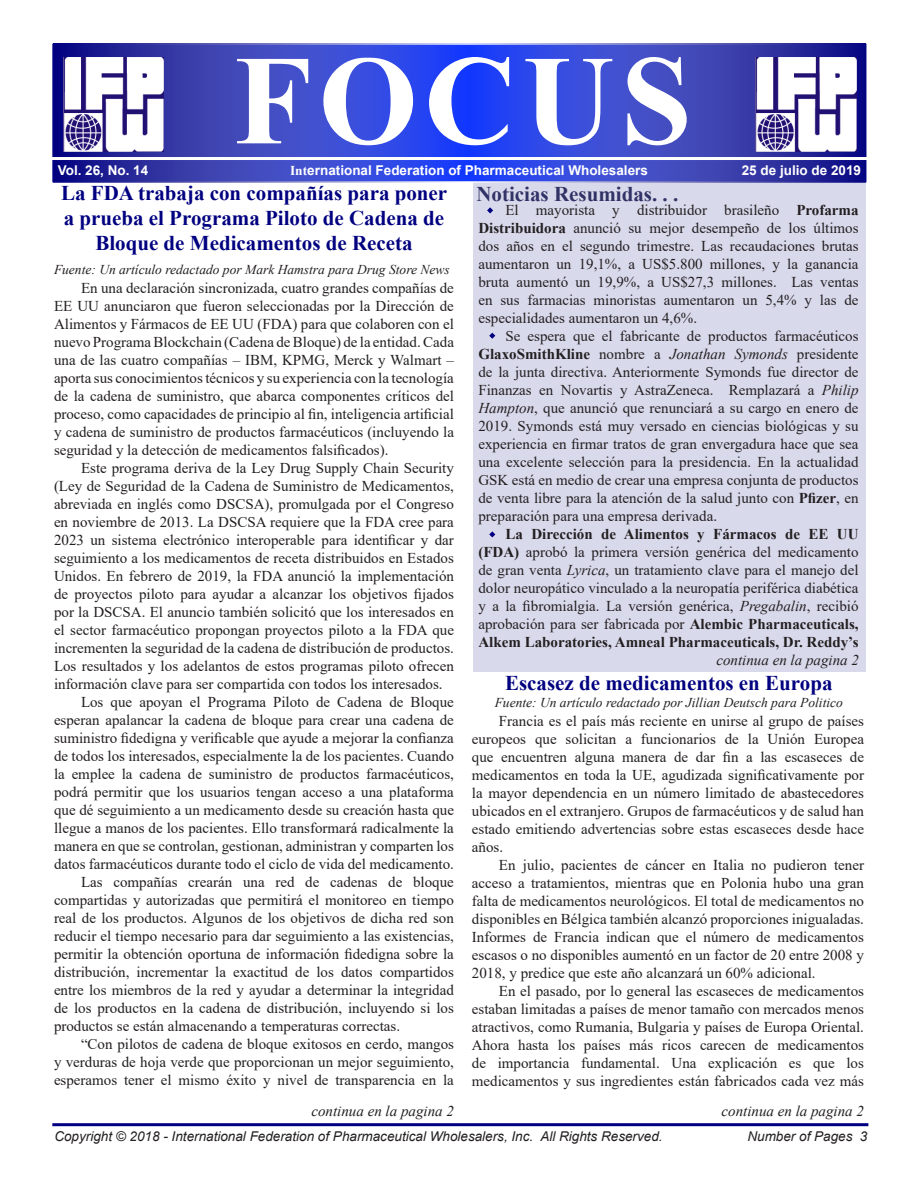
<style>
.page{position:relative;width:918px;height:1188px;background:#fff}
.page>*{position:absolute;margin:0;border:0;box-sizing:border-box;transform-origin:0 0}
.t1{font:700 127.5px "Times New Roman";letter-spacing:.05em;color:#fff}
.t2{font:700 21px/25.2px "Times New Roman";color:#000080;text-align:center}
.t3{font:700 21px "Times New Roman";color:#313265}
.t4{font:15px/18px "Times New Roman";color:#231f20;text-align:justify}
.t5{font:italic 15px "Times New Roman";color:#231f20}
.t6{font:italic 13.5px "Times New Roman";color:#231f20}
.t7{font:italic 13.5px "Arial";color:#231f20}
.Source{font:700 13.5px "Arial";color:#fff}
.s1{font-family:"Times New Roman"}
.s2{font-weight:700}
.s3{font-style:italic}
</style>
<div class="page">
<div style="left:473px;top:181px;width:392px;height:491px;background:#d9d9ec"></div>
<hr style="left:52px;top:1123px;width:816px;height:3px;background:#000080">
<svg style="left:55px;top:46px;width:808px;height:134px;background:#3343c9"></svg>
<hr style="left:9px;top:157px;width:859px;height:3px;background:#fff">
<svg style="left:489px;top:332px;width:7px;height:7px"></svg>
<svg style="left:489px;top:531px;width:7px;height:7px"></svg>
<svg style="left:487px;top:207px;width:6px;height:7px"></svg>
<img style="left:64px;top:57px;width:100px;height:95px">
<img style="left:755px;top:57px;width:101px;height:95px">
<p class="t1" style="left:234px;top:9px;width:459px">FOCUS</p>
<p class="Source" style="left:58px;top:161px;width:92px">Vol. 26, No. 14</p>
<p class="Source" style="left:290px;top:161px;width:359px"><span class="s1">Int</span>ernational Federation of Pharmaceutical Wholesalers</p>
<p class="Source" style="left:742px;top:161px;width:121px">25 de julio de 2019</p>
<p class="t2" style="left:61px;top:180px;width:388px">La FDA trabaja con compañías para poner a prueba el Programa Piloto de Cadena de<br>Bloque de Medicamentos de Receta</p>
<p class="t6" style="left:54px;top:261px;width:397px">Fuente: Un artículo redactado por Mark Hamstra para Drug Store News</p>
<p class="t4" style="left:54px;top:279px;width:402px;text-indent:27px">En una declaración sincronizada, cuatro grandes compañías de EE UU anunciaron que fueron seleccionadas por la Dirección de Alimentos y Fármacos de EE UU (FDA) para que colaboren con el nuevo Programa Blockchain (Cadena de Bloque) de la entidad. Cada una de las cuatro compañías – IBM, KPMG, Merck y Walmart – aporta sus conocimientos técnicos y su experiencia con la tecnología de la cadena de suministro, que abarca componentes críticos del proceso, como capacidades de principio al fin, inteligencia artificial y cadena de suministro de productos farmacéuticos (incluyendo la seguridad y la detección de medicamentos falsificados).</p>
<p class="t4" style="left:54px;top:459px;width:402px;text-indent:27px">Este programa deriva de la Ley Drug Supply Chain Security (Ley de Seguridad de la Cadena de Suministro de Medicamentos, abreviada en inglés como DSCSA), promulgada por el Congreso en noviembre de 2013. La DSCSA requiere que la FDA cree para 2023 un sistema electrónico interoperable para identificar y dar seguimiento a los medicamentos de receta distribuidos en Estados Unidos. En febrero de 2019, la FDA anunció la implementación de proyectos piloto para ayudar a alcanzar los objetivos fijados por la DSCSA. El anuncio también solicitó que los interesados en el sector farmacéutico propongan proyectos piloto a la FDA que incrementen la seguridad de la cadena de distribución de productos.<br>Los resultados y los adelantos de estos programas piloto ofrecen información clave para ser compartida con todos los interesados.</p>
<p class="t4" style="left:54px;top:693px;width:402px;text-indent:27px">Los que apoyan el Programa Piloto de Cadena de Bloque esperan apalancar la cadena de bloque para crear una cadena de suministro fidedigna y verificable que ayude a mejorar la confianza de todos los interesados, especialmente la de los pacientes. Cuando la emplee la cadena de suministro de productos farmacéuticos, podrá permitir que los usuarios tengan acceso a una plataforma que dé seguimiento a un medicamento desde su creación hasta que llegue a manos de los pacientes. Ello transformará radicalmente la manera en que se controlan, gestionan, administran y comparten los datos farmacéuticos durante todo el ciclo de vida del medicamento.</p>
<p class="t4" style="left:54px;top:873px;width:401px;text-indent:27px">Las compañías crearán una red de cadenas de bloque compartidas y autorizadas que permitirá el monitoreo en tiempo real de los productos. Algunos de los objetivos de dicha red son reducir el tiempo necesario para dar seguimiento a las existencias, permitir la obtención oportuna de información fidedigna sobre la distribución, incrementar la exactitud de los datos compartidos entre los miembros de la red y ayudar a determinar la integridad de los productos en la cadena de distribución, incluyendo si los productos se están almacenando a temperaturas correctas.</p>
<p class="t4" style="left:54px;top:1035px;width:402px;text-indent:27px">“Con pilotos de cadena de bloque exitosos en cerdo, mangos y verduras de hoja verde que proporcionan un mejor seguimiento, esperamos tener el mismo éxito y nivel de transparencia en la</p>
<p class="t3" style="left:476px;top:178px;width:203px">Noticias Resumidas. . .</p>
<p class="t4" style="left:478px;top:200px;width:382px;text-indent:27px">El mayorista y distribuidor brasileño <span class="s2">Profarma Distribuidora</span> anunció su mejor desempeño de los últimos dos años en el segundo trimestre. Las recaudaciones brutas aumentaron un 19,1%, a US$5.800 millones, y la ganancia bruta aumentó un 19,9%, a US$27,3 millones. Las ventas en sus farmacias minoristas aumentaron un 5,4% y las de especialidades aumentaron un 4,6%.</p>
<p class="t4" style="left:478px;top:326px;width:382px;text-indent:27px">Se espera que el fabricante de productos farmacéuticos <span class="s2">GlaxoSmithKline</span> nombre a <span class="s3">Jonathan Symonds</span> presidente de la junta directiva. Anteriormente Symonds fue director de Finanzas en Novartis y AstraZeneca. Remplazará a <span class="s3">Philip Hampton</span>, que anunció que renunciará a su cargo en enero de 2019. Symonds está muy versado en ciencias biológicas y su experiencia en firmar tratos de gran envergadura hace que sea una excelente selección para la presidencia. En la actualidad GSK está en medio de crear una empresa conjunta de productos de venta libre para la atención de la salud junto con <span class="s2">Pfizer</span>, en preparación para una empresa derivada.</p>
<p class="t4" style="left:478px;top:524px;width:382px;text-indent:27px"><span class="s2">La Dirección de Alimentos y Fármacos de EE UU (FDA)</span> aprobó la primera versión genérica del medicamento de gran venta <span class="s3">Lyrica</span>, un tratamiento clave para el manejo del dolor neuropático vinculado a la neuropatía periférica diabética y a la fibromialgia. La versión genérica, <span class="s3">Pregabalin</span>, recibió aprobación para ser fabricada por <span class="s2">Alembic Pharmaceuticals, Alkem Laboratories, Amneal Pharmaceuticals, Dr. Reddy’s</span></p>
<p class="t5" style="left:716px;top:650px;width:144px">continua en la pagina 2</p>
<p class="t2" style="left:505px;top:670px;width:329px">Escasez de medicamentos en Europa</p>
<p class="t6" style="left:495px;top:693px;width:350px">Fuente: Un artículo redactado por Jillian Deutsch para Politico</p>
<p class="t4" style="left:472px;top:711px;width:394px;text-indent:27px">Francia es el país más reciente en unirse al grupo de países europeos que solicitan a funcionarios de la Unión Europea que encuentren alguna manera de dar fin a las escaseces de medicamentos en toda la UE, agudizada significativamente por la mayor dependencia en un número limitado de abastecedores ubicados en el extranjero. Grupos de farmacéuticos y de salud han estado emitiendo advertencias sobre estas escaseces desde hace años.</p>
<p class="t4" style="left:472px;top:855px;width:394px;text-indent:27px">En julio, pacientes de cáncer en Italia no pudieron tener acceso a tratamientos, mientras que en Polonia hubo una gran falta de medicamentos neurológicos. El total de medicamentos no disponibles en Bélgica también alcanzó proporciones inigualadas.<br>Informes de Francia indican que el número de medicamentos escasos o no disponibles aumentó en un factor de 20 entre 2008 y 2018, y predice que este año alcanzará un 60% adicional.</p>
<p class="t4" style="left:472px;top:981px;width:394px;text-indent:27px">En el pasado, por lo general las escaseces de medicamentos estaban limitadas a países de menor tamaño con mercados menos atractivos, como Rumania, Bulgaria y países de Europa Oriental.<br>Ahora hasta los países más ricos carecen de medicamentos de importancia fundamental. Una explicación es que los medicamentos y sus ingredientes están fabricados cada vez más</p>
<p class="t5" style="left:311px;top:1101px;width:144px">continua en la pagina 2</p>
<p class="t5" style="left:722px;top:1101px;width:144px">continua en la pagina 2</p>
<p class="t7" style="left:54px;top:1128px;width:610px">Copyright © 2018 - International Federation of Pharmaceutical Wholesalers, Inc. All Rights Reserved.</p>
<p class="t7" style="left:747px;top:1128px;width:122px">Number of Pages 3</p>
</div>
